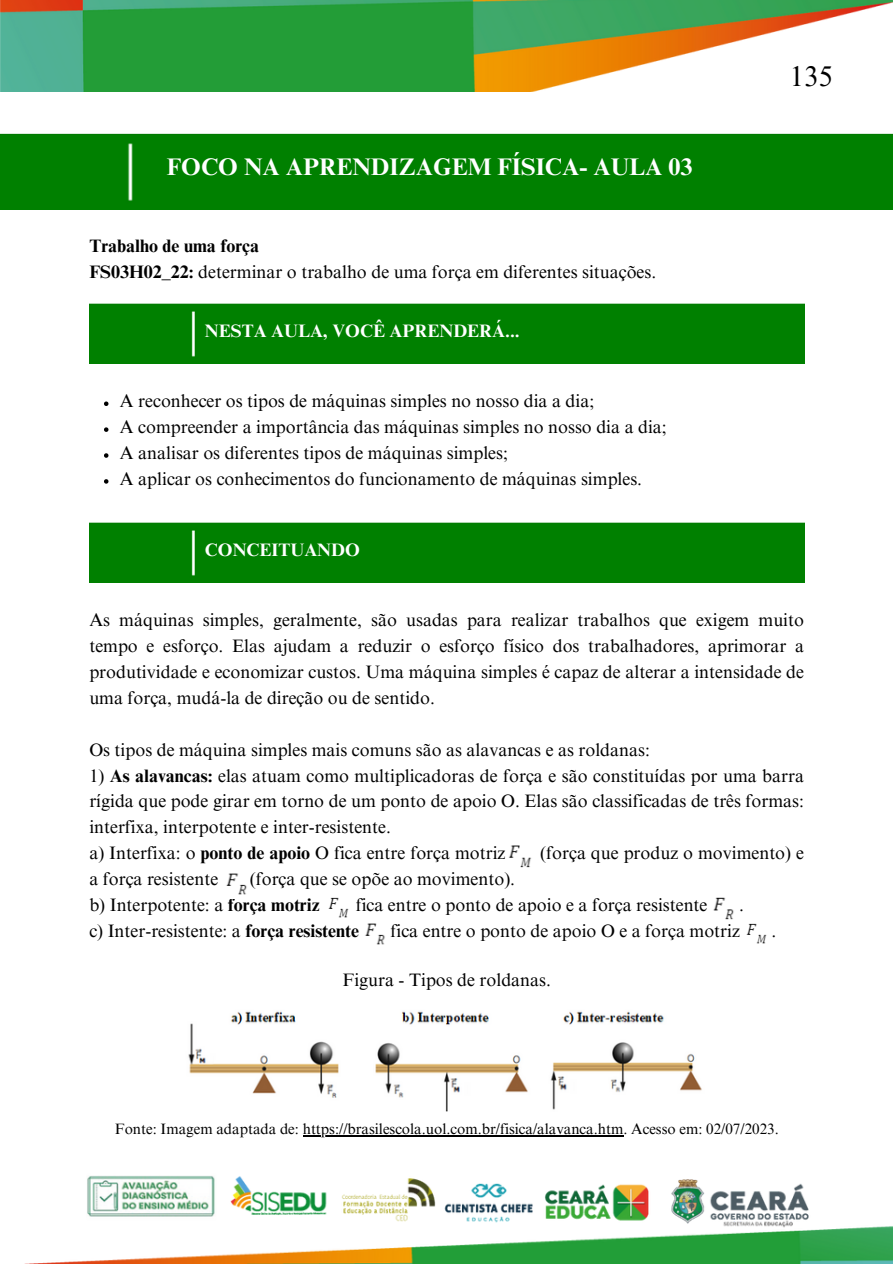
<style>
.page{position:relative;width:893px;height:1264px;background:#fff}
.page>*{position:absolute;margin:0;border:0;box-sizing:border-box;transform-origin:0 0}
.t1{font:28.5px "Times NRMT Pro";color:#000}
.t2{font:700 24px "Times NRMT Pro";color:#fff}
.t3{font:18px/25.8px "Times NRMT Pro";color:#000;text-align:justify}
.t4{font:700 18px "Times NRMT Pro";color:#fff}
.t5{font:700 18px "Times NRMT Pro";color:#000}
.t6{font:15px "Times NRMT Pro";color:#000}
.s1{font-weight:700}
</style>
<div class="page">
<img style="left:0;top:0;width:892px;height:91px">
<img style="left:43px;top:1175px;width:849px;height:88px">
<div style="left:0;top:134px;width:892px;height:75px;background:#008000"></div>
<div style="left:89px;top:303px;width:715px;height:60px;background:#008000"></div>
<div style="left:89px;top:522px;width:715px;height:60px;background:#008000"></div>
<img style="left:188px;top:1011px;width:514px;height:99px">
<img style="left:226px;top:873px;width:21px;height:22px">
<img style="left:508px;top:845px;width:24px;height:23px">
<svg style="left:104px;top:401px;width:4px;height:5px"></svg>
<svg style="left:104px;top:427px;width:4px;height:5px"></svg>
<svg style="left:104px;top:453px;width:4px;height:5px"></svg>
<svg style="left:104px;top:479px;width:4px;height:4px"></svg>
<img style="left:746px;top:923px;width:21px;height:21px">
<img style="left:365px;top:923px;width:20px;height:22px">
<img style="left:713px;top:897px;width:21px;height:23px">
<img style="left:328px;top:897px;width:21px;height:21px">
<hr style="left:303px;top:1134px;width:320px;height:2px;background:#000">
<p class="t2" style="left:167px;top:158px;width:527px">FOCO NA APRENDIZAGEM FÍSICA- AULA 03</p>
<p class="t5" style="left:89px;top:239px;width:171px">Trabalho de uma força</p>
<p class="t3" style="left:89px;top:261px;width:568px"><span class="s1">FS03H02_22:</span> determinar o trabalho de uma força em diferentes situações.</p>
<p class="t4" style="left:205px;top:324px;width:316px">NESTA AULA, VOCÊ APRENDERÁ...</p>
<p class="t3" style="left:120px;top:390px;width:476px">A reconhecer os tipos de máquinas simples no nosso dia a dia;</p>
<p class="t3" style="left:120px;top:416px;width:548px">A compreender a importância das máquinas simples no nosso dia a dia;</p>
<p class="t3" style="left:120px;top:442px;width:389px">A analisar os diferentes tipos de máquinas simples;</p>
<p class="t3" style="left:120px;top:468px;width:523px">A aplicar os conhecimentos do funcionamento de máquinas simples.</p>
<p class="t4" style="left:205px;top:543px;width:156px">CONCEITUANDO</p>
<p class="t1" style="left:789px;top:66px;width:44px">135</p>
<p class="t3" style="left:89px;top:609px;width:716px">As máquinas simples, geralmente, são usadas para realizar trabalhos que exigem muito tempo e esforço. Elas ajudam a reduzir o esforço físico dos trabalhadores, aprimorar a produtividade e economizar custos. Uma máquina simples é capaz de alterar a intensidade de uma força, mudá-la de direção ou de sentido.</p>
<p class="t3" style="left:89px;top:738px;width:562px">Os tipos de máquina simples mais comuns são as alavancas e as roldanas:</p>
<p class="t3" style="left:89px;top:764px;width:716px">1) <span class="s1">As alavancas:</span> elas atuam como multiplicadoras de força e são constituídas por uma barra rígida que pode girar em torno de um ponto de apoio O. Elas são classificadas de três formas: interfixa, interpotente e inter-resistente.</p>
<p class="t3" style="left:89px;top:842px;width:417px">a) Interfixa: o <span class="s1">ponto de apoio</span> O fica entre força motriz</p>
<p class="t3" style="left:540px;top:842px;width:265px">(força que produz o movimento) e</p>
<p class="t3" style="left:89px;top:868px;width:130px">a força resistente</p>
<p class="t3" style="left:250px;top:868px;width:267px">(força que se opõe ao movimento).</p>
<p class="t3" style="left:89px;top:894px;width:232px">b) Interpotente: a <span class="s1">força motriz</span></p>
<p class="t3" style="left:355px;top:894px;width:353px">fica entre o ponto de apoio e a força resistente</p>
<p class="t3" style="left:739px;top:894px;width:6px">.</p>
<p class="t3" style="left:89px;top:920px;width:271px">c) Inter-resistente: a <span class="s1">força resistente</span></p>
<p class="t3" style="left:390px;top:920px;width:351px">fica entre o ponto de apoio O e a força motriz</p>
<p class="t3" style="left:771px;top:920px;width:6px">.</p>
<p class="t3" style="left:342px;top:969px;width:210px">Figura - Tipos de roldanas.</p>
<p class="t6" style="left:115px;top:1123px;width:665px">Fonte: Imagem adaptada de: https://brasilescola.uol.com.br/fisica/alavanca.htm. Acesso em: 02/07/2023.</p>
</div>
